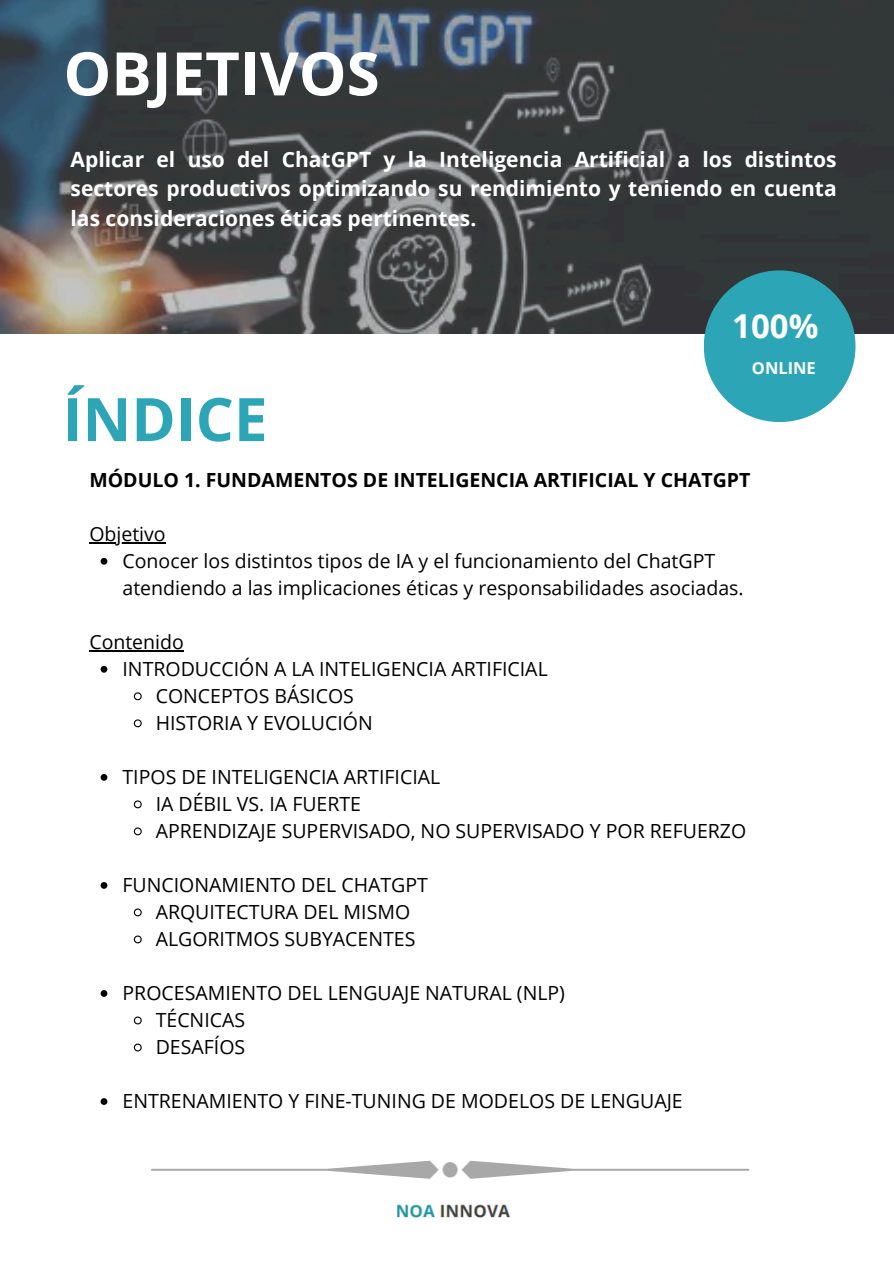
<style>
.page{position:relative;width:894px;height:1264px;background:#fff}
.page>*{position:absolute;margin:0;border:0;box-sizing:border-box;transform-origin:0 0}
.t1{font:700 60px "Open Sans";color:#fff}
.t2{font:700 60px "Open Sans";color:#2ca6b7}
.t3{font:700 33px "Open Sans";color:#fff}
.t4{font:700 21px/29.2px "Open Sans";color:#fff;text-align:justify}
.t5{font:19.5px/27px "Open Sans";color:#000}
.t6{font:700 19.5px "Open Sans";color:#000}
.t7{font:700 16.5px "Open Sans";color:#fff}
</style>
<div class="page">
<img style="left:151px;top:1160px;width:599px;height:19px">
<img style="left:0;top:0;width:893px;height:333px">
<div style="left:703px;top:270px;width:152px;height:152px;background:#2ca6b7;border-radius:50%"></div>
<img style="left:396px;top:1204px;width:114px;height:14px">
<hr style="left:89px;top:542px;width:77px;height:1px;background:#000">
<svg style="left:101px;top:558px;width:6px;height:6px"></svg>
<hr style="left:89px;top:650px;width:95px;height:1px;background:#000">
<svg style="left:101px;top:666px;width:6px;height:6px"></svg>
<svg style="left:133px;top:692px;width:9px;height:9px"></svg>
<svg style="left:133px;top:719px;width:9px;height:9px"></svg>
<svg style="left:101px;top:774px;width:6px;height:6px"></svg>
<svg style="left:133px;top:800px;width:9px;height:9px"></svg>
<svg style="left:133px;top:827px;width:9px;height:9px"></svg>
<svg style="left:101px;top:882px;width:6px;height:6px"></svg>
<svg style="left:133px;top:908px;width:9px;height:9px"></svg>
<svg style="left:133px;top:935px;width:9px;height:9px"></svg>
<svg style="left:101px;top:990px;width:6px;height:6px"></svg>
<svg style="left:133px;top:1016px;width:9px;height:9px"></svg>
<svg style="left:133px;top:1043px;width:9px;height:9px"></svg>
<svg style="left:101px;top:1098px;width:6px;height:6px"></svg>
<h2 class="t1" style="left:63px;top:31px;width:317px">OBJETIVOS</h2>
<h1 class="t4" style="left:71px;top:144px;width:767px">Aplicar el uso del ChatGPT y la Inteligencia Artificial a los distintos sectores productivos optimizando su rendimiento y teniendo en cuenta las consideraciones éticas pertinentes.</h1>
<p class="t2" style="left:63px;top:377px;width:206px">ÍNDICE</p>
<h3 class="t3" style="left:732px;top:303px;width:88px">100%</h3>
<h5 class="t7" style="left:751px;top:356px;width:65px">ONLINE</h5>
<p class="t6" style="left:89px;top:466px;width:662px">MÓDULO 1. FUNDAMENTOS DE INTELIGENCIA ARTIFICIAL Y CHATGPT</p>
<h5 class="t5" style="left:89px;top:520px;width:78px">Objetivo</h5>
<p class="t5" style="left:122px;top:547px;width:622px">Conocer los distintos tipos de IA y el funcionamiento del ChatGPT atendiendo a las implicaciones éticas y responsabilidades asociadas.</p>
<p class="t5" style="left:89px;top:628px;width:96px">Contenido</p>
<p class="t5" style="left:122px;top:655px;width:426px">INTRODUCCIÓN A LA INTELIGENCIA ARTIFICIAL</p>
<p class="t5" style="left:156px;top:682px;width:200px">CONCEPTOS BÁSICOS</p>
<p class="t5" style="left:156px;top:709px;width:218px">HISTORIA Y EVOLUCIÓN</p>
<p class="t5" style="left:122px;top:763px;width:319px">TIPOS DE INTELIGENCIA ARTIFICIAL</p>
<p class="t5" style="left:156px;top:790px;width:207px">IA DÉBIL VS. IA FUERTE</p>
<p class="t5" style="left:156px;top:817px;width:592px">APRENDIZAJE SUPERVISADO, NO SUPERVISADO Y POR REFUERZO</p>
<p class="t5" style="left:122px;top:871px;width:307px">FUNCIONAMIENTO DEL CHATGPT</p>
<p class="t5" style="left:156px;top:898px;width:256px">ARQUITECTURA DEL MISMO</p>
<p class="t5" style="left:156px;top:925px;width:261px">ALGORITMOS SUBYACENTES</p>
<p class="t5" style="left:122px;top:979px;width:444px">PROCESAMIENTO DEL LENGUAJE NATURAL (NLP)</p>
<p class="t5" style="left:156px;top:1006px;width:91px">TÉCNICAS</p>
<p class="t5" style="left:156px;top:1033px;width:91px">DESAFÍOS</p>
<p class="t5" style="left:122px;top:1087px;width:561px">ENTRENAMIENTO Y FINE-TUNING DE MODELOS DE LENGUAJE</p>
</div>
